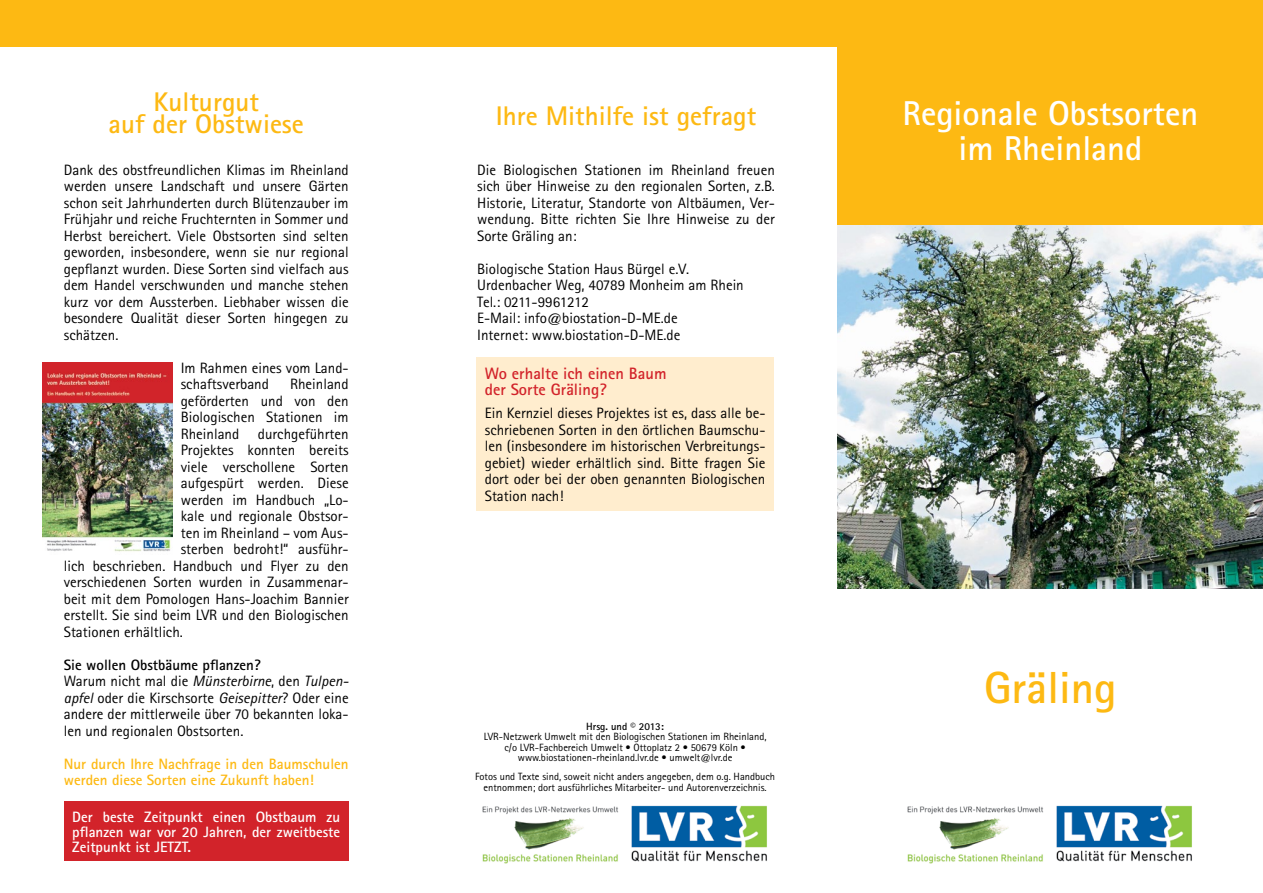
<style>
.page{position:relative;width:1263px;height:893px;background:#fff}
.page>*{position:absolute;margin:0;border:0;box-sizing:border-box;transform-origin:0 0}
.Titel_1{font:700 45px "Rotis Sans Serif";color:#fdb913}
.Titel_1-2{font:700 34.5px "Rotis Sans Serif";color:#fff}
.Titel_1-3{font:700 27px/22.5px "Rotis Sans Serif";color:#fdb913;text-align:center}
.t1{font:700 16.5px/16.5px "Rotis Sans Serif";color:#d2232a}
.t2{font:15px/16.5px "Rotis Sans Serif";color:#000;text-align:justify}
.Standard_klein{font:700 15px/15px "Rotis Sans Serif";color:#fff;text-align:justify}
.t3{font:700 15px/16.5px "Rotis Sans Serif";color:#fdb913}
.t4{font:700 15px "Rotis Sans Serif";color:#000}
.t5{font:15px "Rotis Sans Serif";letter-spacing:-.02em;color:#000}
.Standard_klein-2{font:10.5px/10.5px "Rotis Sans Serif";color:#000;text-align:center}
.Standard_klein-3{font:700 10.5px "Rotis Sans Serif";color:#000}
.s1{font-style:italic}
</style>
<div class="page">
<div style="left:0;top:0;width:845px;height:47px;background:#fdb913"></div>
<div style="left:838px;top:0;width:425px;height:225px;background:#fdb913"></div>
<img style="left:482px;top:805px;width:285px;height:59px">
<img style="left:907px;top:805px;width:285px;height:59px">
<div style="left:64px;top:802px;width:285px;height:59px;background:#d2232a"></div>
<img style="left:43px;top:363px;width:129px;height:189px">
<div style="left:476px;top:357px;width:298px;height:153px;background:#ffedce"></div>
<img style="left:838px;top:225px;width:425px;height:363px">
<p class="Titel_1-3" style="left:109px;top:90px;width:197px">Kulturgut<br>auf der Obstwiese</p>
<p class="t2" style="left:64px;top:161px;width:286px">Dank des obstfreundlichen Klimas im Rheinland werden unsere Landschaft und unsere Gärten schon seit Jahrhunderten durch Blütenzauber im Frühjahr und reiche Fruchternten in Sommer und Herbst bereichert. Viele Obstsorten sind selten geworden, insbesondere, wenn sie nur regional gepflanzt wurden. Diese Sorten sind vielfach aus dem Handel verschwunden und manche stehen kurz vor dem Aussterben. Liebhaber wissen die besondere Qualität dieser Sorten hingegen zu schätzen.</p>
<p class="t2" style="left:181px;top:359px;width:169px">Im Rahmen eines vom Land&shy;schaftsverband</p>
<p class="t2" style="left:290px;top:376px;width:60px">Rheinland</p>
<p class="t2" style="left:181px;top:392px;width:169px">geförderten und von den</p>
<p class="t2" style="left:181px;top:409px;width:169px">Biologischen Stationen im</p>
<p class="t2" style="left:181px;top:425px;width:169px">Rheinland durchgeführten</p>
<p class="t2" style="left:181px;top:442px;width:169px">Projektes konnten bereits</p>
<p class="t2" style="left:181px;top:458px;width:169px">viele verschollene Sorten</p>
<p class="t2" style="left:181px;top:475px;width:169px">aufgespürt werden. Diese</p>
<p class="t2" style="left:181px;top:491px;width:169px">werden im Handbuch „Lo-</p>
<p class="t2" style="left:181px;top:508px;width:169px">kale und regionale Obstsor-</p>
<p class="t2" style="left:181px;top:524px;width:169px">ten im Rheinland – vom Aus-</p>
<p class="t2" style="left:181px;top:541px;width:169px">sterben bedroht!“ ausführ-</p>
<p class="t2" style="left:64px;top:557px;width:286px">lich beschrieben. Handbuch und Flyer zu den</p>
<p class="t2" style="left:64px;top:574px;width:286px">verschiedenen Sorten wurden in Zusammenar-</p>
<p class="t2" style="left:64px;top:590px;width:286px">beit mit dem Pomologen Hans-Joachim Bannier</p>
<p class="t2" style="left:64px;top:607px;width:286px">erstellt. Sie sind beim LVR und den Biologischen</p>
<p class="t2" style="left:64px;top:623px;width:121px">Stationen erhältlich.</p>
<p class="t4" style="left:64px;top:655px;width:198px">Sie wollen Obstbäume pflanzen?</p>
<p class="t2" style="left:64px;top:673px;width:286px">Warum nicht mal die <span class="s1">Münsterbirne</span>, den <span class="s1">Tulpen&shy;apfel</span> oder die Kirschsorte <span class="s1">Geisepitter</span>? Oder eine andere der mittlerweile über 70 bekannten loka&shy;len und regionalen Obstsorten.</p>
<p class="t3" style="left:64px;top:755px;width:286px">Nur durch Ihre Nachfrage in den Baumschulen werden diese Sorten eine Zukunft haben!</p>
<p class="Standard_klein" style="left:72px;top:809px;width:269px">Der beste Zeitpunkt einen Obstbaum zu pf-lanzen war vor 20 Jahren, der zweitbeste Zeitpunkt ist JETZT.</p>
<p class="Titel_1-3" style="left:496px;top:104px;width:262px">Ihre Mithilfe ist gefragt</p>
<p class="t2" style="left:477px;top:161px;width:299px">Die Biologischen Stationen im Rheinland freuen sich über Hinweise zu den regionalen Sorten, z.B.<br>Historie, Literatur, Standorte von Altbäumen, Ver&shy;wendung. Bitte richten Sie Ihre Hinweise zu der Sorte Gräling an:</p>
<p class="t2" style="left:477px;top:260px;width:214px">Biologische Station Haus Bürgel e.V.</p>
<p class="t2" style="left:477px;top:277px;width:268px">Urdenbacher Weg, 40789 Monheim am Rhein</p>
<p class="t5" style="left:477px;top:293px;width:113px">Tel.: 0211-9961212</p>
<p class="t2" style="left:477px;top:310px;width:202px">E-Mail: info@biostation-D-ME.de</p>
<p class="t2" style="left:477px;top:326px;width:205px">Internet: www.biostation-D-ME.de</p>
<p class="t1" style="left:485px;top:365px;width:183px">Wo erhalte ich einen Baum der Sorte Gräling?</p>
<p class="t2" style="left:485px;top:405px;width:282px">Ein Kernziel dieses Projektes ist es, dass alle be&shy;schriebenen Sorten in den örtlichen Baumschu&shy;len (insbesondere im historischen Verbreitungs&shy;gebiet) wieder erhältlich sind. Bitte fragen Sie dort oder bei der oben genannten Biologischen Station nach!</p>
<p class="Standard_klein-3" style="left:586px;top:720px;width:79px">Hrsg. und © 2013:</p>
<p class="Standard_klein-2" style="left:484px;top:731px;width:284px">LVR-Netzwerk Umwelt mit den Biologischen Stationen im Rheinland, c/o LVR-Fachbereich Umwelt • Ottoplatz 2 • 50679 Köln • www.biostationen-rheinland.lvr.de • umwelt@lvr.de</p>
<p class="Standard_klein-2" style="left:475px;top:771px;width:302px">Fotos und Texte sind, soweit nicht anders angegeben, dem o.g. Handbuch entnommen; dort ausführliches Mitarbeiter- und Autorenverzeichnis.</p>
<p class="Titel_1-2" style="left:902px;top:91px;width:297px">Regionale Obstsorten</p>
<p class="Titel_1-2" style="left:958px;top:126px;width:185px">im Rheinland</p>
<p class="Titel_1" style="left:984px;top:659px;width:134px">Gräling</p>
</div>
